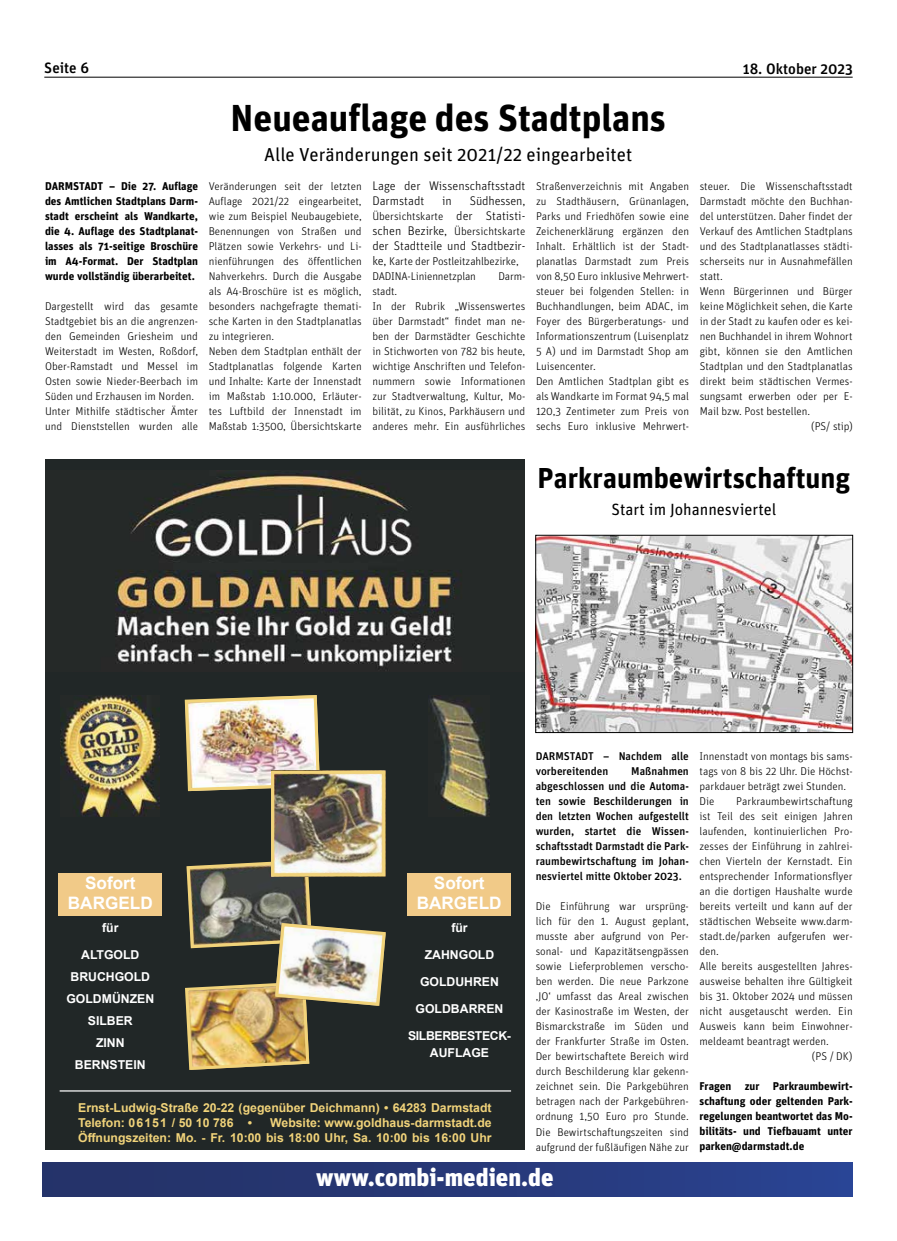
<style>
.page{position:relative;width:897px;height:1241px;background:#fff}
.page>*{position:absolute;margin:0;border:0;box-sizing:border-box;transform-origin:0 0}
.t1{font:700 37.5px "Unit Pro";color:#000}
.t2{font:700 28.75px "Unit Pro";color:#000}
.t3{font:900 24.62px "Unit Pro";color:#fff}
.t4{font:18.75px "Unit Pro";color:#000}
.t5{font:700 17.12px/20.6px "Arial";color:#fff;text-align:center}
.t6{font:16.25px "Unit Pro";color:#000}
.t7{font:500 15px "Unit Pro";color:#000}
.t8{font:600 15px "Stone Sans ITC Std";color:#000}
.t9{font:300 12.5px/15px "Unit Pro";color:#000}
.t10{font:700 12.25px/14.8px "Arial";color:#f1d37a}
.t11{font:700 12.25px/22px "Arial";color:#fff;text-align:center}
.t12{font:700 12.25px/17.1px "Arial";letter-spacing:-.03em;color:#fff;text-align:center}
.t13{font:300 11.25px/15px "Unit Pro";color:#000}
.t14{font:700 11.25px/15px "Unit Pro";color:#000;text-align:justify}
.t15{font:500 11.25px/15px "Unit Pro";color:#000}
.s1{font-size:12.5px}
</style>
<div class="page">
<hr style="left:44px;top:77px;width:808px;height:1px;background:#000">
<div style="left:45px;top:459px;width:479px;height:690px;background:#212727"></div>
<img style="left:115px;top:471px;width:346px;height:200px">
<img style="left:61px;top:695px;width:99px;height:121px">
<img style="left:429px;top:697px;width:60px;height:119px">
<img style="left:184px;top:695px;width:136px;height:97px">
<hr style="left:60px;top:1090px;width:451px;height:1px;background:#fff">
<div style="left:407px;top:872px;width:104px;height:43px;background:#f1ca88"></div>
<div style="left:58px;top:872px;width:104px;height:43px;background:#f1ca88"></div>
<img style="left:185px;top:858px;width:201px;height:212px">
<img style="left:275px;top:774px;width:106px;height:98px">
<div style="left:271px;top:770px;width:114px;height:106px;border:3px solid #f1d37a"></div>
<img style="left:537px;top:537px;width:313px;height:193px">
<div style="left:535px;top:535px;width:317px;height:197px;border:1px solid #000"></div>
<div style="left:43px;top:1161px;width:809px;height:35px;background:linear-gradient(to right,#243063,#2a4291)"></div>
<h3 class="t8" style="left:804px;top:57px;width:49px">Seite 6</h3>
<h3 class="t7" style="left:44px;top:57px;width:46px">Seite 6</h3>
<h3 class="t7" style="left:742px;top:58px;width:112px">18. Oktober 2023</h3>
<p class="t14" style="left:45px;top:178px;width:154px">DARMSTADT – Die 27. Auflage des Amtlichen Stadtplans Darm&shy;stadt erscheint als Wandkarte, die 4. Auflage des Stadtplanat&shy;lasses als 71-seitige Broschüre im A4-Format. Der Stadtplan wurde vollständig überarbeitet.</p>
<p class="t13" style="left:45px;top:298px;width:154px">Dargestellt wird das gesamte<br>Stadtgebiet bis an die angrenzen&shy;den Gemeinden Griesheim und<br>Weiterstadt im Westen, Roßdorf,<br>Ober-Ramstadt und Messel im<br>Osten sowie Nieder-Beerbach im<br>Süden und Erzhausen im Norden.<br>Unter Mithilfe städtischer Ämter und Dienststellen wurden alle</p>
<h1 class="t1" style="left:230px;top:91px;width:437px">Neueauflage des Stadtplans</h1>
<h3 class="t4" style="left:264px;top:141px;width:369px">Alle Veränderungen seit 2021/22 eingearbeitet</h3>
<p class="t13" style="left:209px;top:178px;width:154px">Veränderungen seit der letzten<br>Auflage 2021/22 eingearbeitet, wie zum Beispiel Neubaugebiete,<br>Benennungen von Straßen und<br>Plätzen sowie Verkehrs- und Li&shy;nienführungen des öffentlichen<br>Nahverkehrs. Durch die Ausgabe als A4-Broschüre ist es möglich, besonders nachgefragte themati&shy;sche Karten in den Stadtplanatlas zu integrieren.<br>Neben dem Stadtplan enthält der<br>Stadtplanatlas folgende Karten und Inhalte: Karte der Innenstadt im Maßstab 1:10.000, Erläuter&shy;tes Luftbild der Innenstadt im<br>Maßstab 1:3500, Übersichtskarte</p>
<p class="t9" style="left:372px;top:178px;width:154px">Lage der Wissenschaftsstadt<br>Darmstadt</p>
<p class="t9" style="left:442px;top:193px;width:11px">in</p>
<p class="t9" style="left:469px;top:193px;width:57px">Südhessen,</p>
<p class="t13" style="left:372px;top:208px;width:154px">Übersichtskarte <span class="s1">der Statisti&shy;schen Bezirke,</span> Übersichtskarte</p>
<p class="t9" style="left:372px;top:238px;width:154px">der Stadtteile und Stadtbezir-</p>
<p class="t13" style="left:372px;top:253px;width:148px"><span class="s1">ke,</span> Karte der Postleitzahlbezirke,<br>DADINA-Liniennetzplan</p>
<p class="t13" style="left:498px;top:268px;width:28px">Darm-</p>
<p class="t13" style="left:372px;top:283px;width:154px">stadt.<br>In der Rubrik „Wissenswertes über Darmstadt“ findet man ne&shy;ben der Darmstädter Geschichte in Stichworten von 782 bis heute, wichtige Anschriften und Telefon&shy;nummern sowie Informationen zur Stadtverwaltung, Kultur, Mo&shy;bilität, zu Kinos, Parkhäusern und anderes mehr. Ein ausführliches</p>
<p class="t13" style="left:536px;top:178px;width:154px">Straßenverzeichnis mit Angaben zu Stadthäusern, Grünanlagen,<br>Parks und Friedhöfen sowie eine<br>Zeichenerklärung ergänzen den<br>Inhalt. Erhältlich ist der Stadt&shy;planatlas Darmstadt zum Preis von 8,50 Euro inklusive Mehrwert&shy;steuer bei folgenden Stellen: in<br>Buchhandlungen, beim ADAC, im<br>Foyer des Bürgerberatungs- und<br>Informationszentrum (Luisenplatz<br>5 A) und im Darmstadt Shop am<br>Luisencenter.<br>Den Amtlichen Stadtplan gibt es als Wandkarte im Format 94,5 mal<br>120,3 Zentimeter zum Preis von sechs Euro inklusive Mehrwert-</p>
<p class="t13" style="left:699px;top:178px;width:154px">steuer. Die Wissenschaftsstadt</p>
<p class="t13" style="left:699px;top:193px;width:154px">Darmstadt möchte den Buchhan-</p>
<p class="t13" style="left:699px;top:208px;width:154px">del unterstützen. Daher findet der</p>
<p class="t13" style="left:699px;top:223px;width:154px">Verkauf des Amtlichen Stadtplans</p>
<p class="t13" style="left:699px;top:238px;width:154px">und des Stadtplanatlasses städti-</p>
<p class="t13" style="left:699px;top:253px;width:154px">scherseits nur in Ausnahmefällen</p>
<p class="t13" style="left:699px;top:268px;width:25px">statt.</p>
<p class="t13" style="left:699px;top:283px;width:154px">Wenn Bürgerinnen und Bürger</p>
<p class="t13" style="left:699px;top:298px;width:154px">keine Möglichkeit sehen, die Karte</p>
<p class="t13" style="left:699px;top:313px;width:154px">in der Stadt zu kaufen oder es kei-</p>
<p class="t13" style="left:699px;top:328px;width:154px">nen Buchhandel in ihrem Wohnort</p>
<p class="t13" style="left:699px;top:343px;width:154px">gibt, können sie den Amtlichen</p>
<p class="t13" style="left:699px;top:358px;width:154px">Stadtplan und den Stadtplanatlas</p>
<p class="t13" style="left:699px;top:373px;width:154px">direkt beim städtischen Vermes-</p>
<p class="t13" style="left:699px;top:388px;width:154px">sungsamt erwerben oder per E-</p>
<p class="t13" style="left:699px;top:403px;width:112px">Mail bzw. Post bestellen.</p>
<p class="t13" style="left:811px;top:418px;width:43px">(PS/ stip)</p>
<h2 class="t2" style="left:537px;top:457px;width:314px">Parkraumbewirtschaftung</h2>
<h3 class="t6" style="left:611px;top:498px;width:166px">Start im Johannesviertel</h3>
<h3 class="t5" style="left:68px;top:872px;width:86px">Sofort<br>BARGELD</h3>
<p class="t11" style="left:102px;top:916px;width:18px">für</p>
<p class="t11" style="left:66px;top:943px;width:89px">ALTGOLD<br>BRUCHGOLD<br>GOLDMÜNZEN<br>SILBER<br>ZINN<br>BERNSTEIN</p>
<h3 class="t5" style="left:416px;top:872px;width:86px">Sofort<br>BARGELD</h3>
<p class="t11" style="left:451px;top:916px;width:18px">für</p>
<p class="t11" style="left:425px;top:943px;width:71px">ZAHNGOLD</p>
<p class="t11" style="left:420px;top:970px;width:80px">GOLDUHREN</p>
<p class="t11" style="left:415px;top:997px;width:89px">GOLDBARREN</p>
<p class="t12" style="left:408px;top:1026px;width:104px">SILBERBESTECK-<br>AUFLAGE</p>
<p class="t10" style="left:78px;top:1100px;width:415px">Ernst-Ludwig-Straße 20-22 (gegenüber Deichmann) • 64283 Darmstadt<br>Telefon: 06151 / 50 10 786 •</p>
<p class="t10" style="left:78px;top:1115px;width:415px;text-align:right">Website: www.goldhaus-darmstadt.de<br>Öffnungszeiten: Mo. - Fr. 10:00 bis 18:00 Uhr, Sa. 10:00 bis 16:00 Uhr</p>
<p class="t15" style="left:535px;top:748px;width:155px">DARMSTADT – Nachdem alle vorbereitenden</p>
<p class="t15" style="left:535px;top:763px;width:155px;text-align:justify;text-indent:96px">Maßnahmen abgeschlossen und die Automa&shy;ten sowie Beschilderungen in den letzten Wochen aufgestellt wurden, startet die Wissen&shy;schaftsstadt Darmstadt die Park&shy;raumbewirtschaftung im Johan&shy;nesviertel mitte Oktober 2023.</p>
<p class="t13" style="left:535px;top:898px;width:155px;text-align:justify">Die Einführung war ursprüng&shy;lich für den 1. August geplant, musste aber aufgrund von Per&shy;sonal- und Kapazitätsengpässen sowie Lieferproblemen verscho&shy;ben werden. Die neue Parkzone ‚JO‘ umfasst das Areal zwischen der Kasinostraße im Westen, der Bismarckstraße im Süden und der Frankfurter Straße im Osten.<br>Der bewirtschaftete Bereich wird durch Beschilderung klar gekenn&shy;zeichnet sein. Die Parkgebühren betragen nach der Parkgebühren&shy;ordnung 1,50 Euro pro Stunde.<br>Die Bewirtschaftungszeiten sind aufgrund der fußläufigen Nähe zur</p>
<h3 class="t3" style="left:316px;top:1158px;width:239px">www.combi-medien.de</h3>
<p class="t13" style="left:699px;top:748px;width:155px">Innenstadt von montags bis sams&shy;tags von 8 bis 22 Uhr. Die Höchst&shy;parkdauer beträgt zwei Stunden.<br>Die</p>
<p class="t13" style="left:736px;top:793px;width:118px">Parkraumbewirtschaftung</p>
<p class="t13" style="left:699px;top:808px;width:155px">ist Teil des seit einigen Jahren</p>
<p class="t13" style="left:699px;top:823px;width:155px">laufenden, kontinuierlichen Pro-</p>
<p class="t13" style="left:699px;top:838px;width:155px">zesses der Einführung in zahlrei-</p>
<p class="t13" style="left:699px;top:853px;width:155px">chen Vierteln der Kernstadt. Ein</p>
<p class="t13" style="left:699px;top:868px;width:155px">entsprechender Informationsflyer</p>
<p class="t13" style="left:699px;top:883px;width:155px">an die dortigen Haushalte wurde</p>
<p class="t13" style="left:699px;top:898px;width:155px">bereits verteilt und kann auf der</p>
<p class="t13" style="left:699px;top:913px;width:155px">städtischen Webseite www.darm-</p>
<p class="t13" style="left:699px;top:928px;width:155px">stadt.de/parken aufgerufen wer-</p>
<p class="t13" style="left:699px;top:943px;width:21px">den.</p>
<p class="t13" style="left:699px;top:958px;width:155px">Alle bereits ausgestellten Jahres-</p>
<p class="t13" style="left:699px;top:973px;width:155px">ausweise behalten ihre Gültigkeit</p>
<p class="t13" style="left:699px;top:988px;width:155px">bis 31. Oktober 2024 und müssen</p>
<p class="t13" style="left:699px;top:1003px;width:155px">nicht ausgetauscht werden. Ein</p>
<p class="t13" style="left:699px;top:1018px;width:155px">Ausweis kann beim Einwohner-</p>
<p class="t13" style="left:699px;top:1033px;width:131px">meldeamt beantragt werden.</p>
<p class="t13" style="left:811px;top:1048px;width:42px">(PS / DK)</p>
<p class="t14" style="left:699px;top:1078px;width:155px">Fragen zur Parkraumbewirt&shy;schaftung oder geltenden Park&shy;regelungen beantwortet das Mo&shy;bilitäts- und Tiefbauamt unter parken@darmstadt.de</p>
</div>
